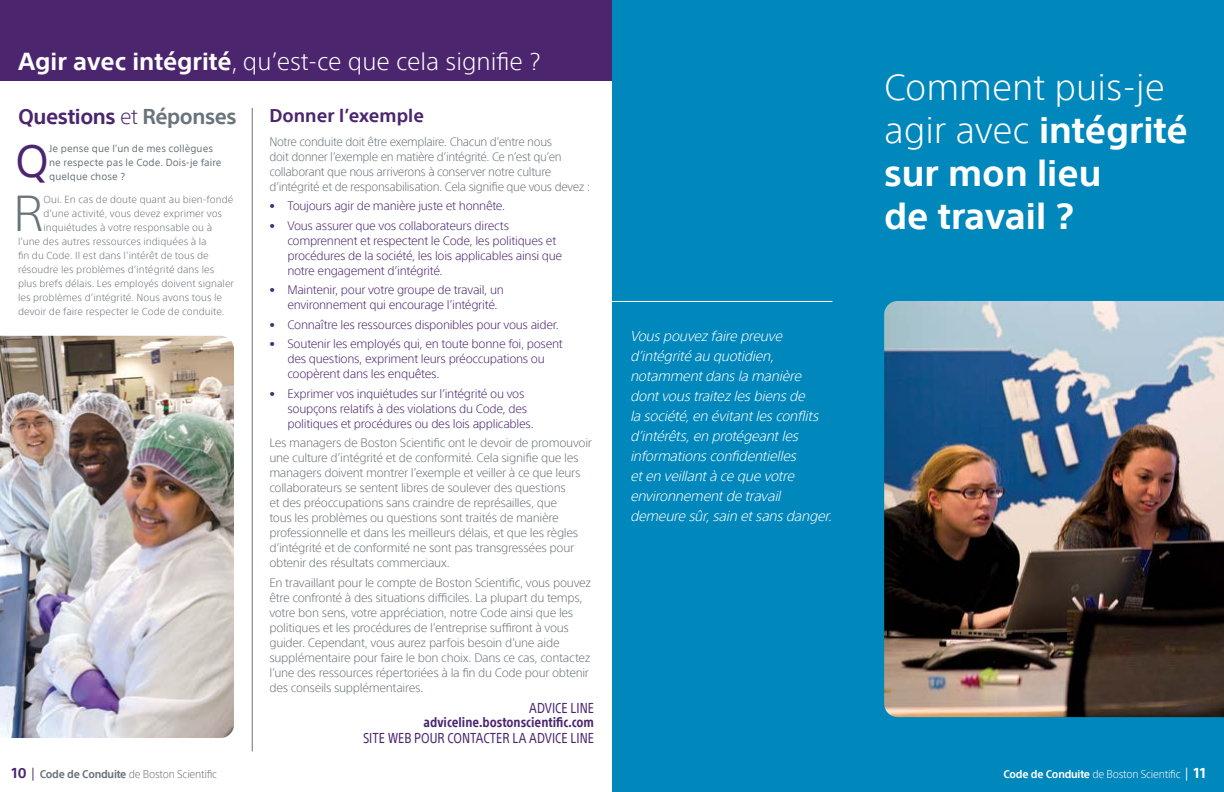
<style>
.page{position:relative;width:1224px;height:792px;background:#fff}
.page>*{position:absolute;margin:0;border:0;box-sizing:border-box;transform-origin:0 0}
.t1{font:300 49.2px "SST";color:#6a747b}
.t2{font:45.1px "SST";color:#4b266e}
.t3{font:700 36px/43.2px "SST";color:#fff}
.t4{font:300 24px "SST";color:#fff}
.t5{font:700 21px "SST";letter-spacing:-.02em;color:#4b266e}
.t6{font:700 18px "SST";color:#4b266e}
.t7{font:italic 300 14px/20px "SST";color:#fff}
.t8{font:condensed 14px "SST";color:#4b266e}
.t9{font:700 condensed 13.5px "SST";color:#4b266e}
.t10{font:300 12px/15px "SST";letter-spacing:-.025em;color:#6a747b}
.t11{font:300 12px/15px "SST";letter-spacing:-.025em;color:#4b266e}
.t12{font:300 11px "SST";letter-spacing:-.02em;color:#6a747b;scale:.95 1}
.t13{font:300 11px "SST";letter-spacing:-.02em;color:#fff;scale:.95 1}
.t14{font:300 10px "SST";letter-spacing:.005em;color:#6a747b}
.t15{font:10px/14px "SST";letter-spacing:.005em;color:#6a747b}
.s1{font-weight:700}
.s2{font-weight:300}
.s3{color:#6a747b}
.s4{font-weight:700;font-size:14px;color:#4b266e}
.s5{font-weight:400;font-size:14px;color:#4b266e}
.s6{font-weight:400;font-size:14px}
.s7{font-weight:700;font-size:14px}
</style>
<div class="page">
<div style="left:0;top:0;width:612px;height:81px;background:#4b266e"></div>
<div style="left:612px;top:0;width:612px;height:792px;background:#0087bc"></div>
<hr style="left:612px;top:301px;width:220px;height:1px;background:#fff">
<hr style="left:252px;top:108px;width:1px;height:643px;background:#6a747b">
<img style="left:0;top:336px;width:234px;height:402px">
<img style="left:884px;top:301px;width:340px;height:416px">
<h3 class="t4" style="left:18px;top:48px;width:524px"><span class="s1">Agir avec intégrité</span>, qu’est-ce que cela signifie ?</h3>
<h3 class="t5" style="left:18px;top:104px;width:220px">Questions <span class="s2">et</span> <span class="s3">Réponses</span></h3>
<h3 class="t6" style="left:269px;top:105px;width:156px">Donner l’exemple</h3>
<p class="t10" style="left:269px;top:134px;width:323px">Notre conduite doit être exemplaire. Chacun d’entre nous<br>doit donner l’exemple en matière d’intégrité. Ce n’est qu’en collaborant que nous arriverons à conserver notre culture d’intégrité et de responsabilisation. Cela signifie que vous devez :</p>
<p class="t11" style="left:269px;top:199px;width:237px">• Toujours agir de manière juste et honnête.</p>
<p class="t11" style="left:287px;top:218px;width:276px;text-indent:-18px">• Vous assurer que vos collaborateurs directs comprennent et respectent le Code, les politiques et procédures de la société, les lois applicables ainsi que notre engagement d’intégrité.</p>
<p class="t11" style="left:287px;top:283px;width:218px;text-indent:-18px">• Maintenir, pour votre groupe de travail, un environnement qui encourage l’intégrité.</p>
<p class="t11" style="left:269px;top:317px;width:291px">• Connaître les ressources disponibles pour vous aider.</p>
<p class="t11" style="left:287px;top:337px;width:277px;text-indent:-18px">• Soutenir les employés qui, en toute bonne foi, posent des questions, expriment leurs préoccupations ou coopèrent dans les enquêtes.</p>
<p class="t11" style="left:287px;top:386px;width:248px;text-indent:-18px">• Exprimer vos inquiétudes sur l’intégrité ou vos soupçons relatifs à des violations du Code, des politiques et procédures ou des lois applicables.</p>
<p class="t10" style="left:269px;top:436px;width:324px">Les managers de Boston Scientific ont le devoir de promouvoir une culture d’intégrité et de conformité. Cela signifie que les managers doivent montrer l’exemple et veiller à ce que leurs collaborateurs se sentent libres de soulever des questions<br>et des préoccupations sans craindre de représailles, que<br>tous les problèmes ou questions sont traités de manière professionnelle et dans les meilleurs délais, et que les règles d’intégrité et de conformité ne sont pas transgressées pour obtenir des résultats commerciaux.</p>
<p class="t10" style="left:269px;top:575px;width:323px">En travaillant pour le compte de Boston Scientific, vous pouvez être confronté à des situations difficiles. La plupart du temps, votre bon sens, votre appréciation, notre Code ainsi que les politiques et les procédures de l’entreprise suffiront à vous guider. Cependant, vous aurez parfois besoin d’une aide supplémentaire pour faire le bon choix. Dans ce cas, contactez l’une des ressources répertoriées à la fin du Code pour obtenir des conseils supplémentaires.</p>
<h2 class="t2" style="left:15px;top:134px;width:35px">Q</h2>
<p class="t15" style="left:49px;top:141px;width:174px">Je pense que l’un de mes collègues ne respecte pas le Code. Dois-je faire quelque chose ?</p>
<h1 class="t1" style="left:13px;top:184px;width:32px">R</h1>
<p class="t14" style="left:43px;top:193px;width:191px">Oui. En cas de doute quant au bien-fondé</p>
<p class="t14" style="left:43px;top:207px;width:180px">d’une activité, vous devez exprimer vos</p>
<p class="t14" style="left:43px;top:221px;width:170px">inquiétudes à votre responsable ou à</p>
<p class="t14" style="left:18px;top:235px;width:190px">l’une des autres ressources indiquées à la</p>
<p class="t14" style="left:18px;top:249px;width:192px">fin du Code. Il est dans l’intérêt de tous de</p>
<p class="t14" style="left:18px;top:263px;width:198px">résoudre les problèmes d’intégrité dans les</p>
<p class="t14" style="left:18px;top:277px;width:217px">plus brefs délais. Les employés doivent signaler</p>
<p class="t14" style="left:18px;top:291px;width:206px">les problèmes d’intégrité. Nous avons tous le</p>
<p class="t14" style="left:18px;top:305px;width:208px">devoir de faire respecter le Code de conduite.</p>
<p class="t8" style="left:529px;top:700px;width:66px">ADVICE LINE</p>
<p class="t9" style="left:424px;top:714px;width:172px">adviceline.bostonscientific.com</p>
<p class="t8" style="left:363px;top:730px;width:232px">SITE WEB POUR CONTACTER LA ADVICE LINE</p>
<p class="t7" style="left:630px;top:326px;width:207px">Vouspouvezfaire preuve d’intégrité au quotidien, notammentdansla manière dontvoustraitezlesbiensde<br>la société,en évitantlesconflits d’intérêts,en protégeantles informationsconfidentielles eten veillantà ce que votre environnementde travail demeure sûr,sain etsansdanger.</p>
<h3 class="t3" style="left:884px;top:65px;width:305px"><span class="s2">Comment puis-je agir avec</span> intégrité sur mon lieu<br>de travail ?</h3>
<p class="t12" style="left:12px;top:767px;width:218px"><span class="s4">10</span> <span class="s5">|</span> <span class="s1">Code de Conduite</span> de Boston Scientific</p>
<p class="t13" style="left:1003px;top:767px;width:215px"><span class="s1">Code de Conduite</span> de Boston Scientific <span class="s6">|</span> <span class="s7">11</span></p>
</div>
